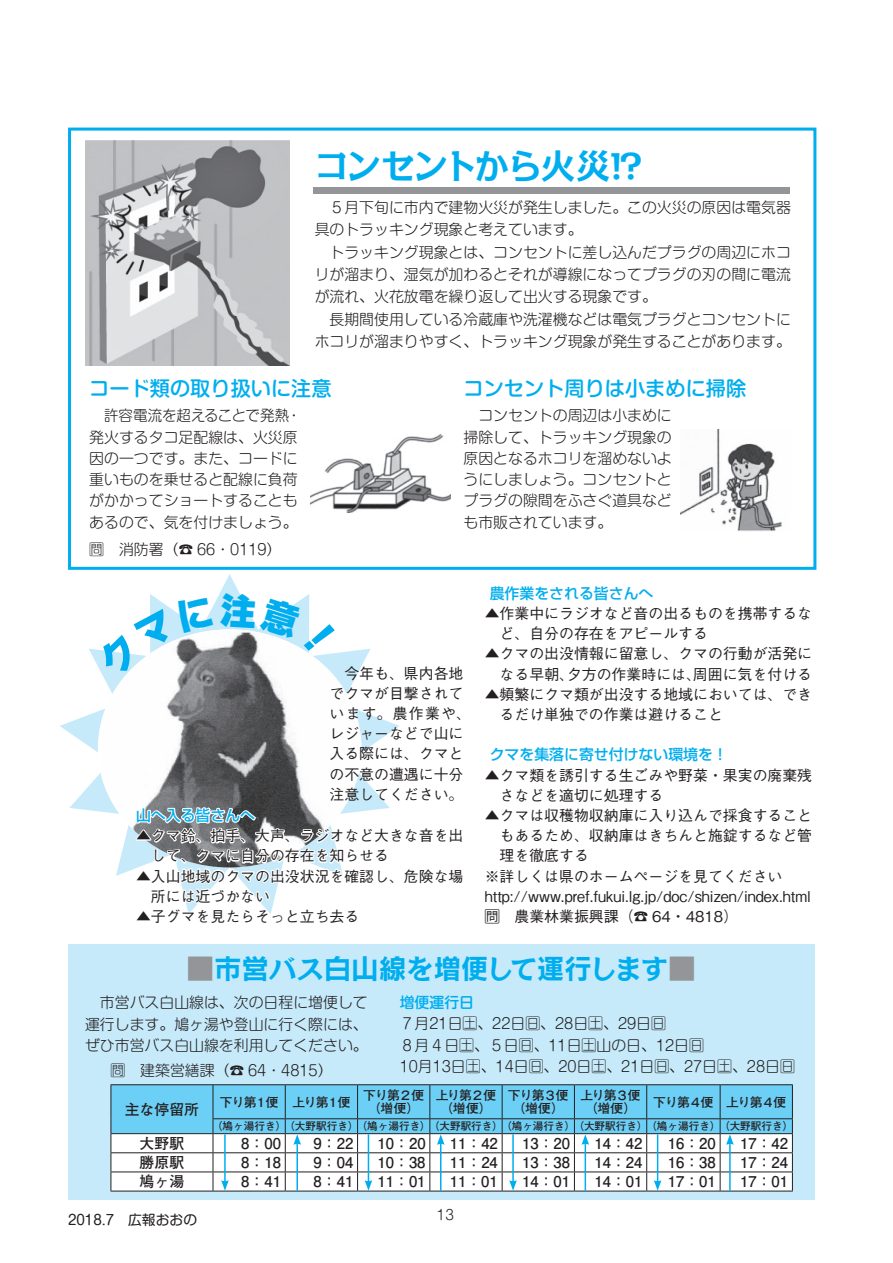
<style>
.page{position:relative;width:893px;height:1263px;background:#fff}
.page>*{position:absolute;margin:0;border:0;box-sizing:border-box;transform-origin:0 0}
.t1{font:700 34.05px "Kakumin Pro";letter-spacing:-.03em;color:#00aeef}
.t2{font:27.6px "Rodin Camille Pro B";letter-spacing:-.015em;color:#00aeef}
.t3{font:500 20.25px "Shin M Go Pro";color:#00aeef}
.t4{font:300 14.85px/21.3px "Shin M Go Pro";color:#231f20}
.t5{font:500 14.85px/20.2px "Gothic BBB Pro";color:#231f20}
.t6{font:700 14.85px "Futo Go B101 Pro";color:#231f20}
.t7{font:500 14.85px "Shin Go Pro";color:#00aeef}
.t8{font:500 14.85px "Shin M Go Pro";color:#00aeef}
.t9{font:13.8px "Shin M Go Pro";color:#231f20}
.t10{font:300 13.8px "Shin M Go Pro";color:#231f20}
.t11{font:700 12.75px/12.8px "Futo Go B101 Pro";letter-spacing:-.065em;color:#231f20;text-align:center}
.t12{font:700 10.65px "Futo Go B101 Pro";color:#231f20}
.s1{color:#939598}
</style>
<div class="page">
<svg style="left:60px;top:574px;width:339px;height:302px"></svg>
<div style="left:68px;top:944px;width:746px;height:255px;background:#c6eafa"></div>
<div style="left:68px;top:128px;width:748px;height:442px;border:3px solid #00aeef"></div>
<hr style="left:111px;top:1084px;width:102px;height:1px;background:#231f20">
<hr style="left:213px;top:1084px;width:72px;height:1px;background:#231f20">
<hr style="left:285px;top:1084px;width:73px;height:1px;background:#231f20">
<hr style="left:358px;top:1084px;width:72px;height:1px;background:#231f20">
<hr style="left:430px;top:1084px;width:72px;height:1px;background:#231f20">
<hr style="left:502px;top:1084px;width:72px;height:1px;background:#231f20">
<hr style="left:574px;top:1084px;width:73px;height:1px;background:#231f20">
<hr style="left:647px;top:1084px;width:73px;height:1px;background:#231f20">
<hr style="left:720px;top:1084px;width:73px;height:1px;background:#231f20">
<hr style="left:111px;top:1191px;width:102px;height:1px;background:#231f20">
<hr style="left:213px;top:1191px;width:72px;height:1px;background:#231f20">
<hr style="left:285px;top:1191px;width:73px;height:1px;background:#231f20">
<hr style="left:358px;top:1191px;width:72px;height:1px;background:#231f20">
<hr style="left:430px;top:1191px;width:72px;height:1px;background:#231f20">
<hr style="left:502px;top:1191px;width:72px;height:1px;background:#231f20">
<hr style="left:574px;top:1191px;width:73px;height:1px;background:#231f20">
<hr style="left:647px;top:1191px;width:73px;height:1px;background:#231f20">
<hr style="left:720px;top:1191px;width:73px;height:1px;background:#231f20">
<img style="left:310px;top:433px;width:141px;height:79px">
<img style="left:680px;top:429px;width:102px;height:102px">
<img style="left:85px;top:140px;width:204px;height:226px">
<div style="left:314px;top:187px;width:476px;height:6px;background:#939598"></div>
<img style="left:102px;top:629px;width:259px;height:238px">
<svg style="left:132px;top:806px;width:267px;height:108px"></svg>
<svg style="left:111px;top:1085px;width:682px;height:106px;background:#afdcee"></svg>
<svg style="left:94px;top:594px;width:120px;height:85px"></svg>
<svg style="left:220px;top:592px;width:116px;height:64px"></svg>
<h1 class="t1" style="left:315px;top:139px;width:330px">コンセントから火災!?</h1>
<p class="t4" style="left:315px;top:194px;width:478px;line-height:22.4px">　５月下旬に市内で建物火災が発生しました。この火災の原因は電気器具のトラッキング現象と考えています。<br>　トラッキング現象とは、コンセントに差し込んだプラグの周辺にホコリが溜まり、湿気が加わるとそれが導線になってプラグの刃の間に電流が流れ、火花放電を繰り返して出火する現象です。<br>　長期間使用している冷蔵庫や洗濯機などは電気プラグとコンセントにホコリが溜まりやすく、トラッキング現象が発生することがあります。</p>
<h3 class="t3" style="left:89px;top:372px;width:244px">コード類の取り扱いに注意</h3>
<h3 class="t3" style="left:463px;top:372px;width:284px">コンセント周りは小まめに掃除</h3>
<p class="t4" style="left:89px;top:403px;width:210px;text-align:center">許容電流を超えることで発熱<br>発火するタコ足配線は、火災原因の一つです。また、コードに重いものを乗せると配線に負荷がかかってショートすることもあるので、気を付けましょう。</p>
<p class="t4" style="left:287px;top:403px;width:16px">・</p>
<p class="t4" style="left:463px;top:403px;width:210px;text-align:justify">　コンセントの周辺は小まめに掃除して、トラッキング現象の原因となるホコリを溜めないようにしましょう。コンセントとプラグの隙間をふさぐ道具なども市販されています。</p>
<p class="t4" style="left:89px;top:537px;width:194px">問　消防署)☎ 66・0119(</p>
<p class="t5" style="left:330px;top:661px;width:143px">　今年も、県内各地でクマが目撃されています。農作業や、レジャーなどで山に入る際には、クマとの不意の遭遇に十分注意してください。</p>
<p class="t7" style="left:136px;top:803px;width:121px">山へ入る皆さんへ</p>
<p class="t5" style="left:151px;top:824px;width:314px;text-indent:-15px">▲クマ鈴、拍手、大声、ラジオなど大きな音を出して、クマに自分の存在を知らせる</p>
<p class="t5" style="left:151px;top:864px;width:314px;text-indent:-15px">▲入山地域のクマの出没状況を確認し、危険な場所には近づかない</p>
<p class="t5" style="left:136px;top:904px;width:225px">▲子グマを見たらそっと立ち去る</p>
<p class="t7" style="left:490px;top:581px;width:165px">農作業をされる皆さんへ</p>
<p class="t5" style="left:500px;top:601px;width:314px;text-indent:-15px">▲作業中にラジオなど音の出るものを携帯するなど、自分の存在をアピールする</p>
<p class="t5" style="left:485px;top:642px;width:329px;text-align:right">▲クマの出没情報に留意し、クマの行動が活発に夕方の作業時には周囲に気を付ける</p>
<p class="t5" style="left:686px;top:662px;width:16px">、</p>
<p class="t5" style="left:500px;top:662px;width:76px">なる早朝、</p>
<p class="t5" style="left:500px;top:682px;width:314px;text-indent:-15px">▲頻繁にクマ類が出没する地域においては、できるだけ単独での作業は避けること</p>
<p class="t7" style="left:490px;top:743px;width:240px">クマを集落に寄せ付けない環境を!</p>
<p class="t5" style="left:500px;top:763px;width:314px;text-indent:-15px">▲クマ類を誘引する生ごみや野菜・果実の廃棄残さなどを適切に処理する</p>
<p class="t5" style="left:485px;top:803px;width:329px">▲クマは収穫物収納庫に入り込んで採食すること</p>
<p class="t5" style="left:500px;top:824px;width:314px">もあるため、収納庫はきちんと施錠するなど管</p>
<p class="t5" style="left:500px;top:844px;width:91px">理を徹底する</p>
<p class="t5" style="left:485px;top:864px;width:299px">※詳しくは県のホームページを見てください</p>
<p class="t5" style="left:485px;top:884px;width:328px">http://www.pref.fukui l g. j p. /doc/shizen/index.html</p>
<p class="t5" style="left:485px;top:904px;width:255px">問　農業林業振興課)☎ 64・4818(</p>
<h2 class="t2" style="left:187px;top:950px;width:511px"><span class="s1">■</span>市営バス白山線を増便して運行します<span class="s1">■</span></h2>
<p class="t4" style="left:85px;top:990px;width:284px;text-align:justify">　市営バス白山線は、次の日程に増便して運行します。鳩ヶ湯や登山に行く際には、ぜひ市営バス白山線を利用してください。</p>
<p class="t4" style="left:111px;top:1058px;width:223px">問　建築営繕課（☎ 64・4815）</p>
<p class="t8" style="left:400px;top:990px;width:76px">増便運行日</p>
<p class="t4" style="left:400px;top:1011px;width:397px">７月21日土、22日日、28日土、29日日<br>８月４日土、５日日、11日土山の日、12日日<br>10月13日土、14日日、20日土、21日日、27日土、28日日</p>
<p class="t11" style="left:363px;top:1087px;width:62px">下り第２便</p>
<p class="t11" style="left:436px;top:1087px;width:62px">上り第２便（増便(</p>
<p class="t11" style="left:508px;top:1087px;width:62px">下り第３便（増便(</p>
<p class="t11" style="left:580px;top:1087px;width:62px">上り第３便</p>
<p class="t11" style="left:220px;top:1094px;width:60px">下り第１便</p>
<p class="t11" style="left:292px;top:1094px;width:60px">上り第１便</p>
<p class="t11" style="left:653px;top:1094px;width:62px">下り第４便</p>
<p class="t11" style="left:726px;top:1094px;width:62px">上り第４便</p>
<p class="t6" style="left:125px;top:1097px;width:76px">主な停留所</p>
<p class="t11" style="left:368px;top:1100px;width:53px">（増便(</p>
<p class="t11" style="left:585px;top:1100px;width:53px">（増便）</p>
<p class="t12" style="left:212px;top:1118px;width:583px">（鳩ヶ湯行き）（大野駅行き）（鳩ヶ湯行き）（大野駅行き）（鳩ヶ湯行き）（大野駅行き）（鳩ヶ湯行き）（大野駅行き(</p>
<p class="t6" style="left:740px;top:1131px;width:49px">17：42</p>
<p class="t6" style="left:140px;top:1131px;width:46px">大野駅</p>
<p class="t6" style="left:668px;top:1131px;width:49px">16：20</p>
<p class="t6" style="left:241px;top:1131px;width:41px">8：00</p>
<p class="t6" style="left:314px;top:1131px;width:41px">9：22</p>
<p class="t6" style="left:378px;top:1131px;width:49px">10：20</p>
<p class="t6" style="left:450px;top:1131px;width:49px">11：42</p>
<p class="t6" style="left:522px;top:1131px;width:49px">13：20</p>
<p class="t6" style="left:594px;top:1131px;width:49px">14：42</p>
<p class="t6" style="left:140px;top:1150px;width:46px">勝原駅</p>
<p class="t6" style="left:241px;top:1150px;width:41px">8：18</p>
<p class="t6" style="left:314px;top:1150px;width:41px">9：04</p>
<p class="t6" style="left:378px;top:1150px;width:49px">10：38</p>
<p class="t6" style="left:450px;top:1150px;width:49px">11：24</p>
<p class="t6" style="left:522px;top:1150px;width:49px">13：38</p>
<p class="t6" style="left:594px;top:1150px;width:49px">14：24</p>
<p class="t6" style="left:668px;top:1150px;width:49px">16：38</p>
<p class="t6" style="left:740px;top:1150px;width:49px">17：24</p>
<p class="t6" style="left:140px;top:1170px;width:46px">鳩ヶ湯</p>
<p class="t6" style="left:241px;top:1170px;width:41px">8：41</p>
<p class="t6" style="left:314px;top:1170px;width:41px">8：41</p>
<p class="t6" style="left:378px;top:1170px;width:49px">11：01</p>
<p class="t6" style="left:450px;top:1170px;width:49px">11：01</p>
<p class="t6" style="left:522px;top:1170px;width:49px">14：01</p>
<p class="t6" style="left:594px;top:1170px;width:49px">14：01</p>
<p class="t6" style="left:668px;top:1170px;width:49px">17：01</p>
<p class="t6" style="left:740px;top:1170px;width:49px">17：01</p>
<p class="t9" style="left:68px;top:1209px;width:131px">2018.7　広報おおの</p>
<p class="t10" style="left:437px;top:1203px;width:18px">13</p>
</div>
